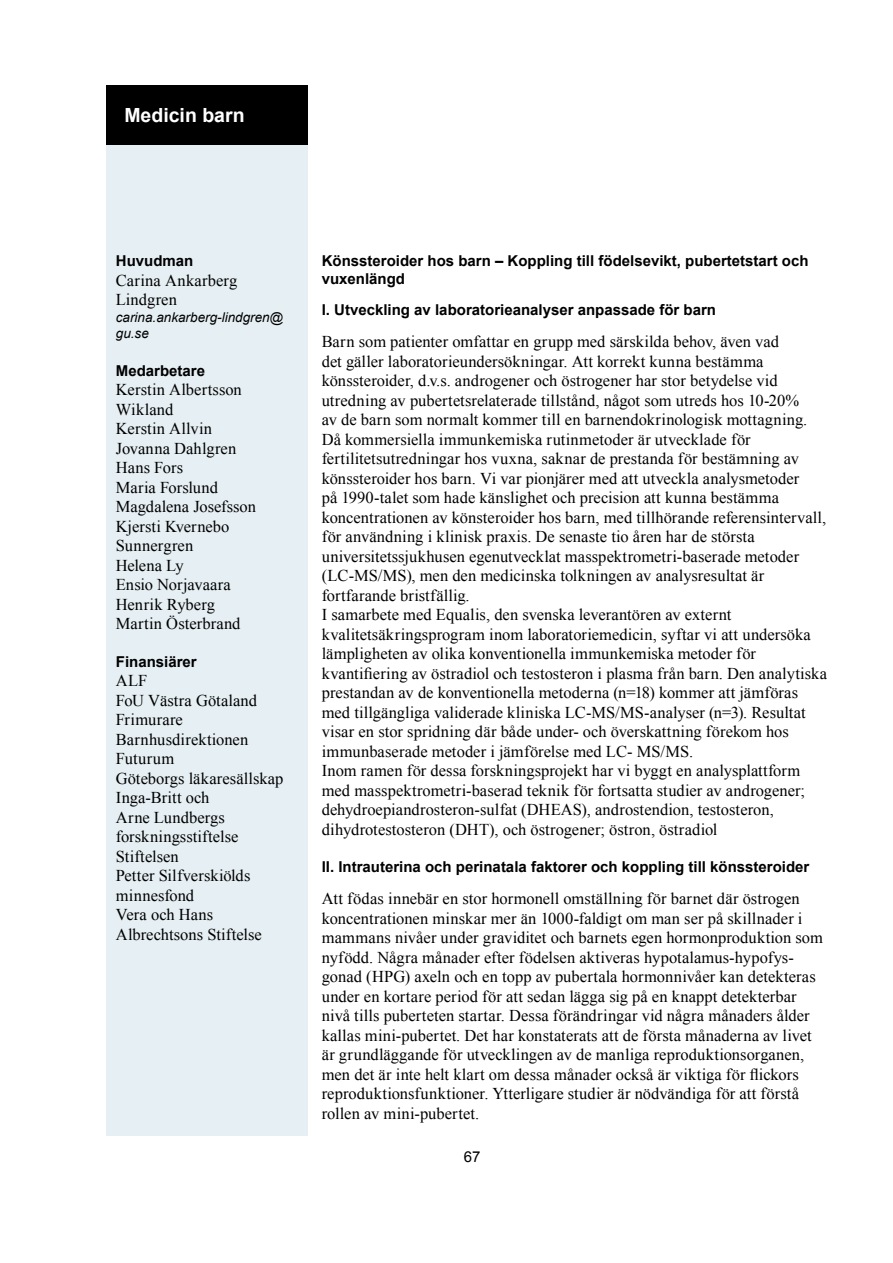
<style>
.page{position:relative;width:893px;height:1263px;background:#fff}
.page>*{position:absolute;margin:0;border:0;box-sizing:border-box;transform-origin:0 0}
.t1{font:700 19.5px "Arial";color:#fff}
.t2{font:16.5px/19.5px "Times New Roman";letter-spacing:.005em;color:#000}
.t3{font:700 15px/18px "Arial";color:#000}
.t4{font:15px "Arial";color:#000}
.t5{font:italic 13.5px/16.5px "Arial";color:#000}
</style>
<div class="page">
<div style="left:106px;top:85px;width:202px;height:1050px;background:#e6eff3"></div>
<div style="left:106px;top:85px;width:202px;height:60px;background:#000"></div>
<p class="t1" style="left:124px;top:102px;width:122px">Medicin barn</p>
<p class="t3" style="left:116px;top:252px;width:79px">Huvudman</p>
<p class="t2" style="left:116px;top:270px;width:123px">Carina Ankarberg<br>Lindgren</p>
<p class="t5" style="left:116px;top:309px;width:169px">carina.ankarberg-lindgren@ gu.se</p>
<p class="t3" style="left:116px;top:362px;width:91px">Medarbetare</p>
<p class="t2" style="left:116px;top:380px;width:142px">Kerstin Albertsson<br>Wikland<br>Kerstin Allvin<br>Jovanna Dahlgren<br>Hans Fors<br>Maria Forslund<br>Magdalena Josefsson<br>Kjersti Kvernebo<br>Sunnergren<br>Helena Ly<br>Ensio Norjavaara<br>Henrik Ryberg<br>Martin Österbrand</p>
<p class="t3" style="left:116px;top:653px;width:82px">Finansiärer</p>
<p class="t2" style="left:116px;top:671px;width:169px">ALF<br>FoU Västra Götaland<br>Frimurare<br>Barnhusdirektionen<br>Futurum<br>Göteborgs läkaresällskap<br>Inga-Britt och<br>Arne Lundbergs forskningsstiftelse<br>Stiftelsen<br>Petter Silfverskiölds minnesfond<br>Vera och Hans<br>Albrechtsons Stiftelse</p>
<p class="t3" style="left:322px;top:252px;width:488px">Könssteroider hos barn – Koppling till födelsevikt, pubertetstart och vuxenlängd</p>
<p class="t3" style="left:322px;top:301px;width:396px">I. Utveckling av laboratorieanalyser anpassade för barn</p>
<p class="t2" style="left:322px;top:332px;width:507px">Barn som patienter omfattar en grupp med särskilda behov, även vad<br>det gäller laboratorieundersökningar. Att korrekt kunna bestämma könssteroider, d.v.s. androgener och östrogener har stor betydelse vid utredning av pubertetsrelaterade tillstånd, något som utreds hos 10-20%<br>av de barn som normalt kommer till en barnendokrinologisk mottagning.<br>Då kommersiella immunkemiska rutinmetoder är utvecklade för fertilitetsutredningar hos vuxna, saknar de prestanda för bestämning av könssteroider hos barn. Vi var pionjärer med att utveckla analysmetoder<br>på 1990-talet som hade känslighet och precision att kunna bestämma koncentrationen av könsteroider hos barn, med tillhörande referensintervall, för användning i klinisk praxis. De senaste tio åren har de största universitetssjukhusen egenutvecklat masspektrometri-baserade metoder (LC-MS/MS), men den medicinska tolkningen av analysresultat är fortfarande bristfällig.<br>I samarbete med Equalis, den svenska leverantören av externt kvalitetsäkringsprogram inom laboratoriemedicin, syftar vi att undersöka lämpligheten av olika konventionella immunkemiska metoder för kvantifiering av östradiol och testosteron i plasma från barn. Den analytiska prestandan av de konventionella metoderna (n=18) kommer att jämföras med tillgängliga validerade kliniska LC-MS/MS-analyser (n=3). Resultat visar en stor spridning där både under- och överskattning förekom hos immunbaserade metoder i jämförelse med LC- MS/MS.<br>Inom ramen för dessa forskningsprojekt har vi byggt en analysplattform med masspektrometri-baserad teknik för fortsatta studier av androgener; dehydroepiandrosteron-sulfat (DHEAS), androstendion, testosteron, dihydrotestosteron (DHT), och östrogener; östron, östradiol</p>
<p class="t3" style="left:322px;top:858px;width:489px">II. Intrauterina och perinatala faktorer och koppling till könssteroider</p>
<p class="t2" style="left:322px;top:889px;width:503px">Att födas innebär en stor hormonell omställning för barnet där östrogen koncentrationen minskar mer än 1000-faldigt om man ser på skillnader i mammans nivåer under graviditet och barnets egen hormonproduktion som nyfödd. Några månader efter födelsen aktiveras hypotalamus-hypofys&shy;gonad (HPG) axeln och en topp av pubertala hormonnivåer kan detekteras under en kortare period för att sedan lägga sig på en knappt detekterbar nivå tills puberteten startar. Dessa förändringar vid några månaders ålder kallas mini-pubertet. Det har konstaterats att de första månaderna av livet är grundläggande för utvecklingen av de manliga reproduktionsorganen, men det är inte helt klart om dessa månader också är viktiga för flickors reproduktionsfunktioner. Ytterligare studier är nödvändiga för att förstå rollen av mini-pubertet.</p>
<p class="t4" style="left:464px;top:1146px;width:18px">67</p>
</div>
